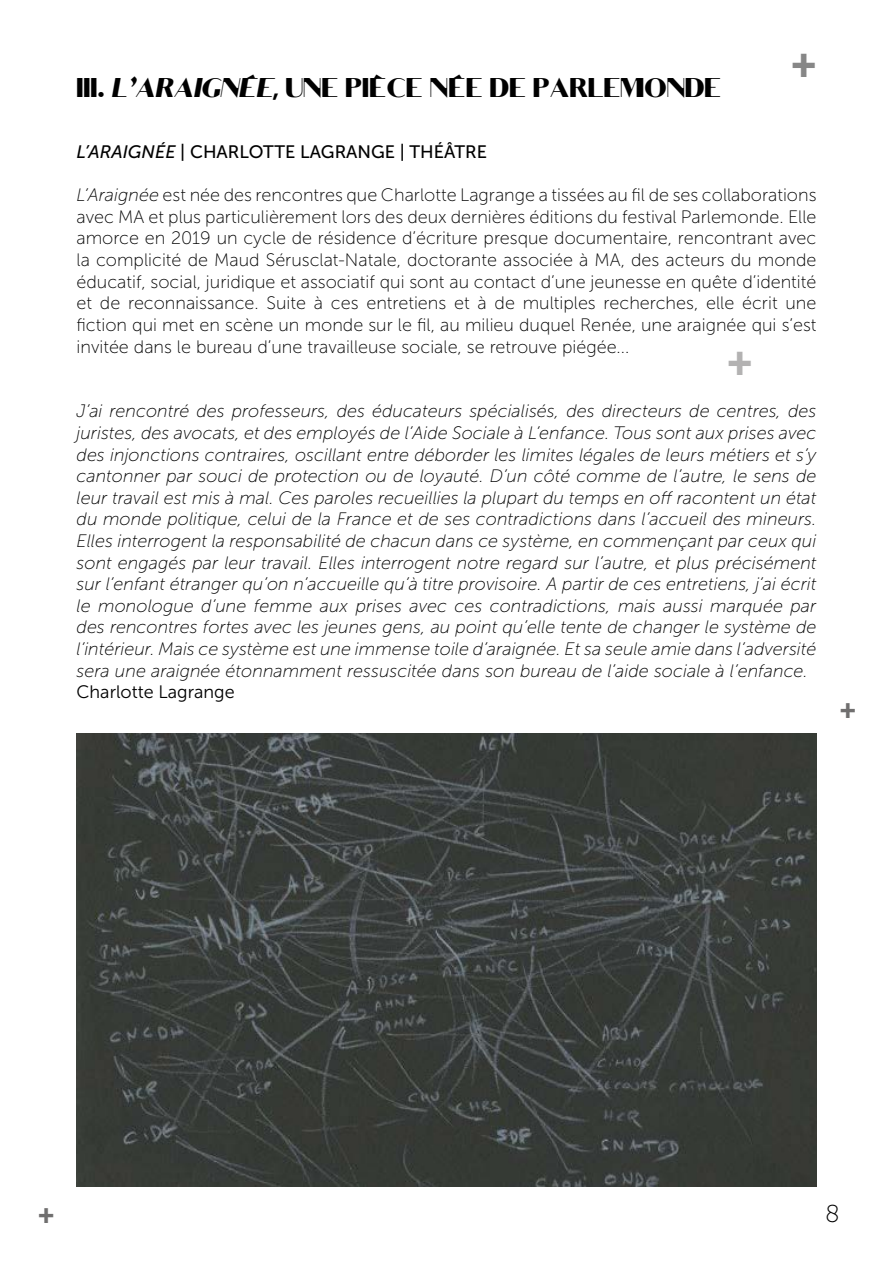
<style>
.page{position:relative;width:893px;height:1263px;background:#fff}
.page>*{position:absolute;margin:0;border:0;box-sizing:border-box;transform-origin:0 0}
.t1{font:40.35px "Museo Sans 900";color:#b3b2b2}
.t2{font:40.35px "Museo Sans 900";color:#878787}
.t3{font:300 27px "MA Sansserif";color:#000}
.t4{font:25.8px "Museo Sans 900";color:#706f6f}
.t5{font:24.3px "Museo Sans 100";color:#000}
.t6{font:italic 18px/21.6px "Museo Sans 100";color:#000;text-align:justify}
.t7{font:18px/21.6px "Museo Sans 100";color:#000;text-align:justify}
.t8{font:18px "Museo Sans 500";color:#000}
.t9{font:18px "Museo Sans 300";color:#000}
.s1{font-style:italic}
.s2{font-family:"Museo Sans 700";font-weight:400}
</style>
<div class="page">
<img style="left:77px;top:733px;width:739px;height:453px">
<h2 class="t3" style="left:77px;top:73px;width:646px">III. <span class="s1">L'ARAIGNÉE</span><span class="s2">,</span> UNE PIÈCE NÉE DE PARLEMONDE</h2>
<h1 class="t2" style="left:791px;top:39px;width:27px">+</h1>
<p class="t8" style="left:77px;top:142px;width:412px"><span class="s1">L’ARAIGNÉE</span> | CHARLOTTE LAGRANGE | THÉÂTRE</p>
<p class="t7" style="left:77px;top:184px;width:741px"><span class="s1">L’Araignée</span> est née des rencontres que Charlotte Lagrange a tissées au fil de ses collaborations avec MA et plus particulièrement lors des deux dernières éditions du festival Parlemonde. Elle amorce en 2019 un cycle de résidence d’écriture presque documentaire, rencontrant avec la complicité de Maud Sérusclat-Natale, doctorante associée à MA, des acteurs du monde éducatif, social, juridique et associatif qui sont au contact d’une jeunesse en quête d’identité et de reconnaissance. Suite à ces entretiens et à de multiples recherches, elle écrit une fiction qui met en scène un monde sur le fil, au milieu duquel Renée, une araignée qui s’est invitée dans le bureau d’une travailleuse sociale, se retrouve piégée...</p>
<h1 class="t1" style="left:727px;top:338px;width:27px">+</h1>
<p class="t6" style="left:77px;top:400px;width:741px">J’ai rencontré des professeurs, des éducateurs spécialisés, des directeurs de centres, des juristes, des avocats, et des employés de l’Aide Sociale à L’enfance. Tous sont aux prises avec des injonctions contraires, oscillant entre déborder les limites légales de leurs métiers et s’y cantonner par souci de protection ou de loyauté. D’un côté comme de l’autre, le sens de leur travail est mis à mal. Ces paroles recueillies la plupart du temps en off racontent un état du monde politique, celui de la France et de ses contradictions dans l’accueil des mineurs.<br>Elles interrogent la responsabilité de chacun dans ce système, en commençant par ceux qui sont engagés par leur travail. Elles interrogent notre regard sur l’autre, et plus précisément sur l’enfant étranger qu’on n’accueille qu’à titre provisoire. A partir de ces entretiens, j’ai écrit le monologue d’une femme aux prises avec ces contradictions, mais aussi marquée par des rencontres fortes avec les jeunes gens, au point qu’elle tente de changer le système de l’intérieur. Mais ce système est une immense toile d’araignée. Et sa seule amie dans l’adversité sera une araignée étonnamment ressuscitée dans son bureau de l’aide sociale à l’enfance.</p>
<p class="t9" style="left:77px;top:682px;width:160px">Charlotte Lagrange</p>
<h3 class="t4" style="left:840px;top:694px;width:18px">+</h3>
<h3 class="t4" style="left:38px;top:1199px;width:18px">+</h3>
<h3 class="t5" style="left:825px;top:1201px;width:16px">8</h3>
</div>
